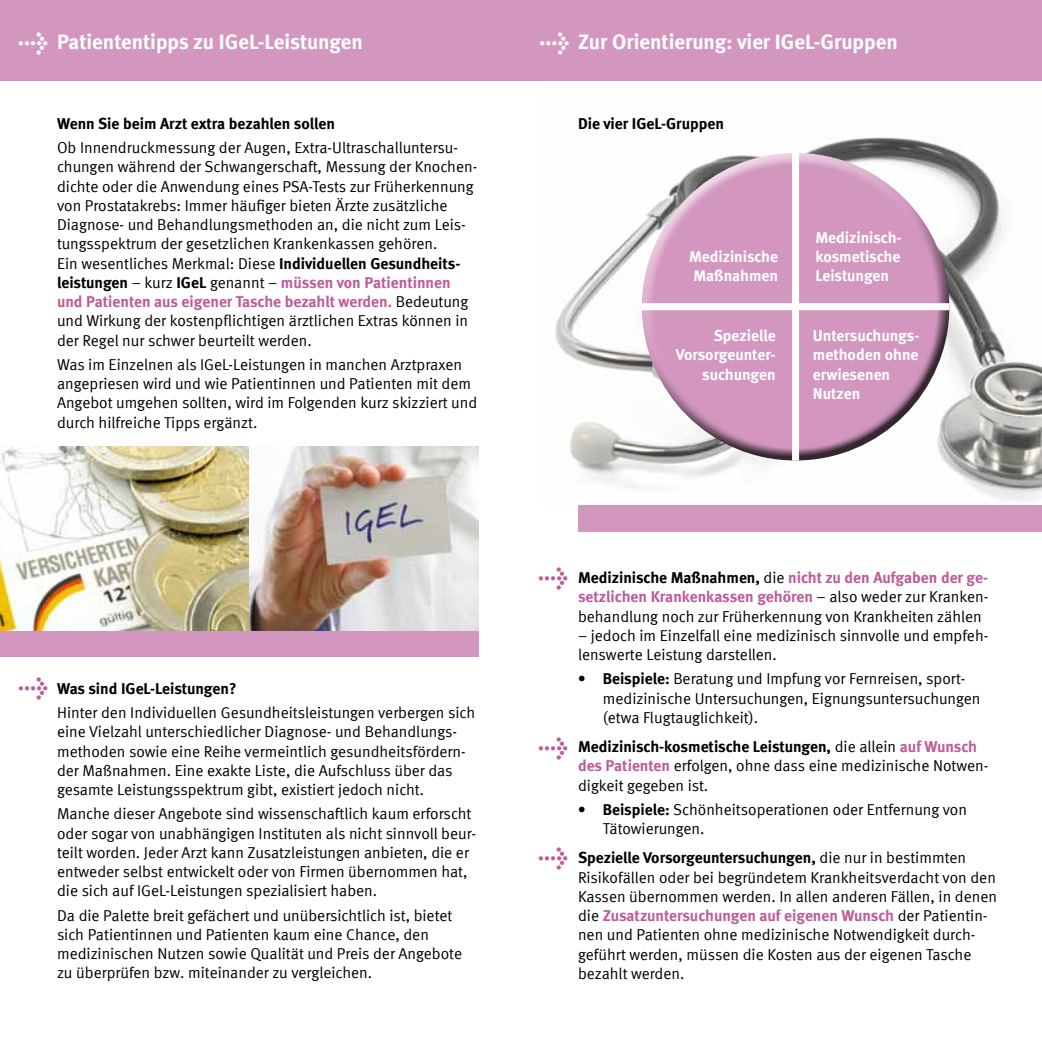
<style>
.page{position:relative;width:1042px;height:1042px;background:#fff}
.page>*{position:absolute;margin:0;border:0;box-sizing:border-box;transform-origin:0 0}
.t1{font:24.5px "Meta Bold Expert";color:#bf5b9b}
.t2{font:24.5px "Meta Bold Expert";color:#fff}
.t3{font:700 21px "Meta";color:#fff}
.t4{font:15.75px/19.2px "Meta Normal";color:#000}
.t5{font:700 15.75px/19.2px "Meta";color:#bf5b9b}
.t6{font:700 15.75px "Meta";color:#000}
.t7{font:700 15.75px/19.2px "Meta";color:#fff}
.s1{font-family:"Meta";font-weight:700}
.s2{color:#000}
.s3{font-family:"Meta Normal";font-weight:400;color:#000}
.s4{font-family:"Meta Normal";font-weight:400}
.s5{color:#bf5b9b}
.s6{font-family:"Meta";font-weight:700;color:#bf5b9b}
</style>
<div class="page">
<img style="left:555px;top:137px;width:487px;height:364px">
<div style="left:0;top:0;width:521px;height:81px;background:#d397bf"></div>
<div style="left:521px;top:0;width:521px;height:81px;background:#d397bf"></div>
<div style="left:0;top:630px;width:479px;height:26px;background:#d397bf"></div>
<img style="left:0;top:446px;width:479px;height:184px">
<div style="left:640px;top:150px;width:296px;height:235px;background:#fff;opacity:.75"></div>
<div style="left:647px;top:201px;width:303px;height:260px;background:#000;opacity:.75"></div>
<div style="left:792px;top:153px;width:7px;height:307px;background:#fff"></div>
<div style="left:642px;top:303px;width:307px;height:7px;background:#fff"></div>
<div style="left:578px;top:505px;width:464px;height:26px;background:#d397bf"></div>
<h1 class="t2" style="left:19px;top:27px;width:31px">l</h1>
<h1 class="t2" style="left:540px;top:27px;width:31px">l</h1>
<h2 class="t3" style="left:57px;top:30px;width:307px">Patiententipps zu IGeL-Leistungen</h2>
<h2 class="t3" style="left:578px;top:30px;width:321px">Zur Orientierung: vier IGeL-Gruppen</h2>
<p class="t6" style="left:57px;top:114px;width:279px">Wenn Sie beim Arzt extra bezahlen sollen</p>
<p class="t4" style="left:57px;top:138px;width:422px">Ob Innendruckmessung der Augen, Extra-Ultraschalluntersu&shy;chungen während der Schwangerschaft, Messung der Knochen&shy;dichte oder die Anwendung eines PSA-Tests zur Früherkennung von Prostatakrebs: Immer häufiger bieten Ärzte zusätzliche Diagnose- und Behandlungsmethoden an, die nicht zum Leis&shy;tungsspektrum der gesetzlichen Krankenkassen gehören.<br>Ein wesentliches Merkmal: Diese <span class="s1">Individuellen Gesundheits-</span></p>
<p class="t5" style="left:57px;top:272px;width:413px"><span class="s2">leistungen</span> <span class="s3">– kurz</span> <span class="s2">IGeL</span> <span class="s3">genannt –</span> müssen von Patientinnen und Patienten aus eigener Tasche bezahlt werden. <span class="s3">Bedeutung</span></p>
<p class="t4" style="left:57px;top:311px;width:412px">und Wirkung der kostenpflichtigen ärztlichen Extras können in der Regel nur schwer beurteilt werden.</p>
<p class="t4" style="left:57px;top:354px;width:422px">Was im Einzelnen als IGeL-Leistungen in manchen Arztpraxen angepriesen wird und wie Patientinnen und Patienten mit dem Angebot umgehen sollten, wird im Folgenden kurz skizziert und durch hilfreiche Tipps ergänzt.</p>
<p class="t6" style="left:578px;top:114px;width:147px">Die vier IGeL-Gruppen</p>
<p class="t7" style="left:689px;top:247px;width:91px">Medizinische<br>Maßnahmen</p>
<p class="t7" style="left:815px;top:227px;width:88px;text-align:justify">Medizinisch&shy;kosmetische Leistungen</p>
<p class="t7" style="left:676px;top:326px;width:101px;text-align:right">Spezielle<br>Vorsorgeunter&shy;suchungen</p>
<p class="t7" style="left:813px;top:326px;width:108px">Untersuchungs&shy;methoden ohne erwiesenen<br>Nutzen</p>
<h1 class="t1" style="left:19px;top:672px;width:31px">l</h1>
<p class="t6" style="left:57px;top:679px;width:181px">Was sind IGeL-Leistungen?</p>
<p class="t4" style="left:57px;top:703px;width:419px">Hinter den Individuellen Gesundheitsleistungen verbergen sich eine Vielzahl unterschiedlicher Diagnose- und Behandlungs&shy;methoden sowie eine Reihe vermeintlich gesundheitsfördern&shy;der Maßnahmen. Eine exakte Liste, die Aufschluss über das gesamte Leistungsspektrum gibt, existiert jedoch nicht.</p>
<p class="t4" style="left:57px;top:804px;width:420px">Manche dieser Angebote sind wissenschaftlich kaum erforscht oder sogar von unabhängigen Instituten als nicht sinnvoll beur&shy;teilt worden. Jeder Arzt kann Zusatzleistungen anbieten, die er entweder selbst entwickelt oder von Firmen übernommen hat, die sich auf IGeL-Leistungen spezialisiert haben.</p>
<p class="t4" style="left:57px;top:905px;width:406px">Da die Palette breit gefächert und unübersichtlich ist, bietet sich Patientinnen und Patienten kaum eine Chance, den medizinischen Nutzen sowie Qualität und Preis der Angebote zu überprüfen bzw. miteinander zu vergleichen.</p>
<h1 class="t1" style="left:538px;top:562px;width:31px">l</h1>
<h1 class="t1" style="left:538px;top:732px;width:31px">l</h1>
<h1 class="t1" style="left:538px;top:842px;width:31px">l</h1>
<p class="t5" style="left:578px;top:568px;width:412px"><span class="s2">Medizinische Maßnahmen,</span> <span class="s3">die</span> nicht zu den Aufgaben der ge&shy;setzlichen Krankenkassen gehören <span class="s3">– also weder zur Kranken-</span></p>
<p class="t4" style="left:578px;top:606px;width:405px">behandlung noch zur Früherkennung von Krankheiten zählen</p>
<p class="t4" style="left:578px;top:626px;width:412px">– jedoch im Einzelfall eine medizinisch sinnvolle und empfeh&shy;lenswerte Leistung darstellen.</p>
<p class="t4" style="left:603px;top:669px;width:379px;text-indent:-25px"><span class="s1">• Beispiele:</span> Beratung und Impfung vor Fernreisen, sport&shy;medizinische Untersuchungen, Eignungsuntersuchungen (etwa Flugtauglichkeit).</p>
<p class="t6" style="left:578px;top:737px;width:400px">Medizinisch-kosmetische Leistungen, <span class="s4">die allein</span> <span class="s5">auf Wunsch</span></p>
<p class="t4" style="left:578px;top:756px;width:412px"><span class="s6">des Patienten</span> erfolgen, ohne dass eine medizinische Notwen&shy;digkeit gegeben ist.</p>
<p class="t4" style="left:603px;top:799px;width:366px;text-indent:-25px"><span class="s1">• Beispiele:</span> Schönheitsoperationen oder Entfernung von<br>Tätowierungen.</p>
<p class="t6" style="left:578px;top:848px;width:390px">Spezielle Vorsorgeuntersuchungen, <span class="s4">die nur in bestimmten</span></p>
<p class="t4" style="left:578px;top:867px;width:420px">Risikofällen oder bei begründetem Krankheitsverdacht von den<br>Kassen übernommen werden. In allen anderen Fällen, in denen</p>
<p class="t5" style="left:578px;top:906px;width:411px"><span class="s3">die</span> Zusatzuntersuchungen auf eigenen Wunsch <span class="s3">der Patientin-</span></p>
<p class="t4" style="left:578px;top:925px;width:399px">nen und Patienten ohne medizinische Notwendigkeit durch&shy;geführt werden, müssen die Kosten aus der eigenen Tasche bezahlt werden.</p>
</div>
